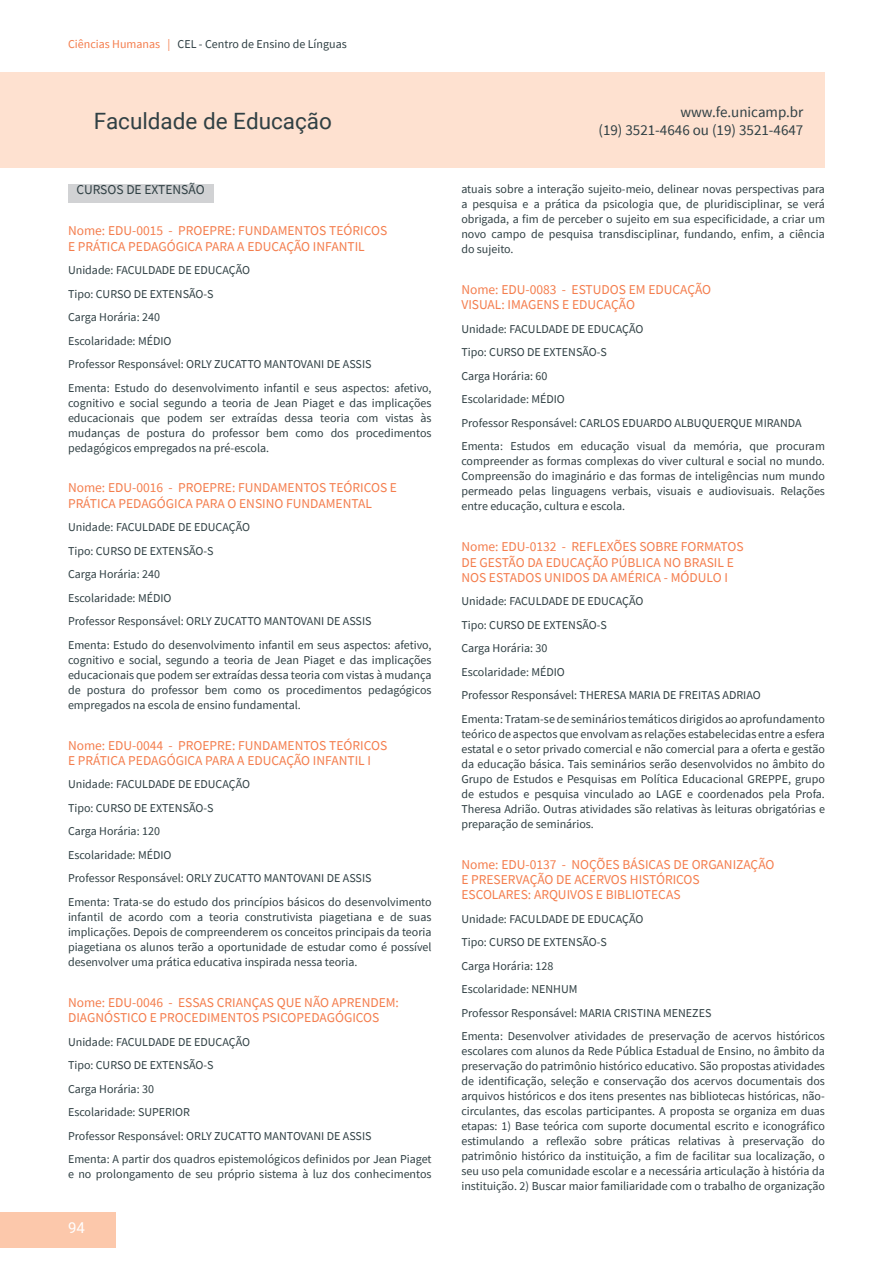
<style>
.page{position:relative;width:893px;height:1263px;background:#fff}
.page>*{position:absolute;margin:0;border:0;box-sizing:border-box;transform-origin:0 0}
.t1{font:22.5px "Roboto";color:#304044}
.t2{font:15px/18px "Source Sans Pro";color:#304044;text-align:right}
.t3{font:15px "Roboto";color:#fff}
.t4{font:13.5px/15.3px "Source Sans Pro";color:#f47d4d}
.t5{font:13.5px "Source Sans Pro";color:#304044}
.t6{font:12px/23.5px "Source Sans Pro";color:#304044}
.s1{color:#f47d4d}
</style>
<div class="page">
<div style="left:0;top:1212px;width:116px;height:35px;background:#fcc8ab"></div>
<div style="left:68px;top:184px;width:145px;height:19px;background:#d1d2d4"></div>
<div style="left:0;top:72px;width:825px;height:96px;background:#fee1d0"></div>
<p class="t6" style="left:68px;top:32px;width:280px"><span class="s1">Ciências Humanas |</span> CEL - Centro de Ensino de Línguas</p>
<h1 class="t1" style="left:94px;top:105px;width:239px">Faculdade de Educação</h1>
<p class="t2" style="left:598px;top:103px;width:206px">www.fe.unicamp.br<br>(19) 3521-4646 ou (19) 3521-4647</p>
<p class="t5" style="left:77px;top:181px;width:130px">CURSOS DE EXTENSÃO</p>
<p class="t4" style="left:68px;top:223px;width:321px">Nome: EDU-0015 - PROEPRE: FUNDAMENTOS TEÓRICOS<br>E PRÁTICA PEDAGÓGICA PARA A EDUCAÇÃO INFANTIL</p>
<p class="t6" style="left:68px;top:258px;width:365px">Unidade: FACULDADE DE EDUCAÇÃO<br>Tipo: CURSO DE EXTENSÃO-S<br>Carga Horária: 240<br>Escolaridade: MÉDIO<br>Professor Responsável: ORLY ZUCATTO MANTOVANI DE ASSIS<br>Ementa: Estudo do desenvolvimento infantil e seus aspectos: afetivo,</p>
<p class="t6" style="left:68px;top:395px;width:365px;line-height:15px;text-align:justify">cognitivo e social segundo a teoria de Jean Piaget e das implicações educacionais que podem ser extraídas dessa teoria com vistas às mudanças de postura do professor bem como dos procedimentos pedagógicos empregados na pré-escola.</p>
<p class="t4" style="left:68px;top:480px;width:330px">Nome: EDU-0016 - PROEPRE: FUNDAMENTOS TEÓRICOS E<br>PRÁTICA PEDAGÓGICA PARA O ENSINO FUNDAMENTAL</p>
<p class="t6" style="left:68px;top:515px;width:365px">Unidade: FACULDADE DE EDUCAÇÃO<br>Tipo: CURSO DE EXTENSÃO-S<br>Carga Horária: 240<br>Escolaridade: MÉDIO<br>Professor Responsável: ORLY ZUCATTO MANTOVANI DE ASSIS<br>Ementa: Estudo do desenvolvimento infantil em seus aspectos: afetivo,</p>
<p class="t6" style="left:68px;top:652px;width:365px;line-height:15px;text-align:justify">cognitivo e social, segundo a teoria de Jean Piaget e das implicações educacionais que podem ser extraídas dessa teoria com vistas à mudança de postura do professor bem como os procedimentos pedagógicos empregados na escola de ensino fundamental.</p>
<p class="t4" style="left:68px;top:737px;width:321px">Nome: EDU-0044 - PROEPRE: FUNDAMENTOS TEÓRICOS<br>E PRÁTICA PEDAGÓGICA PARA A EDUCAÇÃO INFANTIL I</p>
<p class="t6" style="left:68px;top:772px;width:365px">Unidade: FACULDADE DE EDUCAÇÃO<br>Tipo: CURSO DE EXTENSÃO-S<br>Carga Horária: 120<br>Escolaridade: MÉDIO<br>Professor Responsável: ORLY ZUCATTO MANTOVANI DE ASSIS<br>Ementa: Trata-se do estudo dos princípios básicos do desenvolvimento</p>
<p class="t6" style="left:68px;top:909px;width:365px;line-height:15px;text-align:justify">infantil de acordo com a teoria construtivista piagetiana e de suas implicações. Depois de compreenderem os conceitos principais da teoria piagetiana os alunos terão a oportunidade de estudar como é possível desenvolver uma prática educativa inspirada nessa teoria.</p>
<p class="t4" style="left:68px;top:994px;width:332px">Nome: EDU-0046 - ESSAS CRIANÇAS QUE NÃO APRENDEM:<br>DIAGNÓSTICO E PROCEDIMENTOS PSICOPEDAGÓGICOS</p>
<p class="t6" style="left:68px;top:1030px;width:365px">Unidade: FACULDADE DE EDUCAÇÃO<br>Tipo: CURSO DE EXTENSÃO-S<br>Carga Horária: 30<br>Escolaridade: SUPERIOR<br>Professor Responsável: ORLY ZUCATTO MANTOVANI DE ASSIS<br>Ementa: A partir dos quadros epistemológicos definidos por Jean Piaget</p>
<p class="t6" style="left:68px;top:1162px;width:365px">e no prolongamento de seu próprio sistema à luz dos conhecimentos</p>
<p class="t3" style="left:68px;top:1217px;width:18px">94</p>
<p class="t6" style="left:461px;top:182px;width:365px;line-height:15px;text-align:justify">atuais sobre a interação sujeito-meio, delinear novas perspectivas para a pesquisa e a prática da psicologia que, de pluridisciplinar, se verá obrigada, a fim de perceber o sujeito em sua especificidade, a criar um novo campo de pesquisa transdisciplinar, fundando, enfim, a ciência do sujeito.</p>
<p class="t4" style="left:461px;top:282px;width:251px">Nome: EDU-0083 - ESTUDOS EM EDUCAÇÃO<br>VISUAL: IMAGENS E EDUCAÇÃO</p>
<p class="t6" style="left:461px;top:317px;width:365px">Unidade: FACULDADE DE EDUCAÇÃO<br>Tipo: CURSO DE EXTENSÃO-S<br>Carga Horária: 60<br>Escolaridade: MÉDIO<br>Professor Responsável: CARLOS EDUARDO ALBUQUERQUE MIRANDA Ementa: Estudos em educação visual da memória, que procuram</p>
<p class="t6" style="left:461px;top:454px;width:365px;line-height:15px;text-align:justify">compreender as formas complexas do viver cultural e social no mundo.<br>Compreensão do imaginário e das formas de inteligências num mundo permeado pelas linguagens verbais, visuais e audiovisuais. Relações entre educação, cultura e escola.</p>
<p class="t4" style="left:461px;top:539px;width:284px">Nome: EDU-0132 - REFLEXÕES SOBRE FORMATOS<br>DE GESTÃO DA EDUCAÇÃO PÚBLICA NO BRASIL E<br>NOS ESTADOS UNIDOS DA AMÉRICA - MÓDULO I</p>
<p class="t6" style="left:461px;top:589px;width:365px">Unidade: FACULDADE DE EDUCAÇÃO<br>Tipo: CURSO DE EXTENSÃO-S<br>Carga Horária: 30<br>Escolaridade: MÉDIO<br>Professor Responsável: THERESA MARIA DE FREITAS ADRIAO<br>Ementa: Tratam-se de seminários temáticos dirigidos ao aprofundamento</p>
<p class="t6" style="left:461px;top:726px;width:365px;line-height:15px;text-align:justify">teórico de aspectos que envolvam as relações estabelecidas entre a esfera estatal e o setor privado comercial e não comercial para a oferta e gestão da educação básica. Tais seminários serão desenvolvidos no âmbito do Grupo de Estudos e Pesquisas em Política Educacional GREPPE, grupo de estudos e pesquisa vinculado ao LAGE e coordenados pela Profa.<br>Theresa Adrião. Outras atividades são relativas às leituras obrigatórias e preparação de seminários.</p>
<p class="t4" style="left:461px;top:856px;width:315px">Nome: EDU-0137 - NOÇÕES BÁSICAS DE ORGANIZAÇÃO<br>E PRESERVAÇÃO DE ACERVOS HISTÓRICOS<br>ESCOLARES: ARQUIVOS E BIBLIOTECAS</p>
<p class="t6" style="left:461px;top:907px;width:365px">Unidade: FACULDADE DE EDUCAÇÃO<br>Tipo: CURSO DE EXTENSÃO-S<br>Carga Horária: 128<br>Escolaridade: NENHUM<br>Professor Responsável: MARIA CRISTINA MENEZES<br>Ementa: Desenvolver atividades de preservação de acervos históricos</p>
<p class="t6" style="left:461px;top:1044px;width:365px;line-height:15px;text-align:justify">escolares com alunos da Rede Pública Estadual de Ensino, no âmbito da preservação do patrimônio histórico educativo. São propostas atividades de identificação, seleção e conservação dos acervos documentais dos arquivos históricos e dos itens presentes nas bibliotecas históricas, não&shy;circulantes, das escolas participantes. A proposta se organiza em duas etapas: 1) Base teórica com suporte documental escrito e iconográfico estimulando a reflexão sobre práticas relativas à preservação do patrimônio histórico da instituição, a fim de facilitar sua localização, o seu uso pela comunidade escolar e a necessária articulação à história da instituição. 2) Buscar maior familiaridade com o trabalho de organização</p>
</div>
